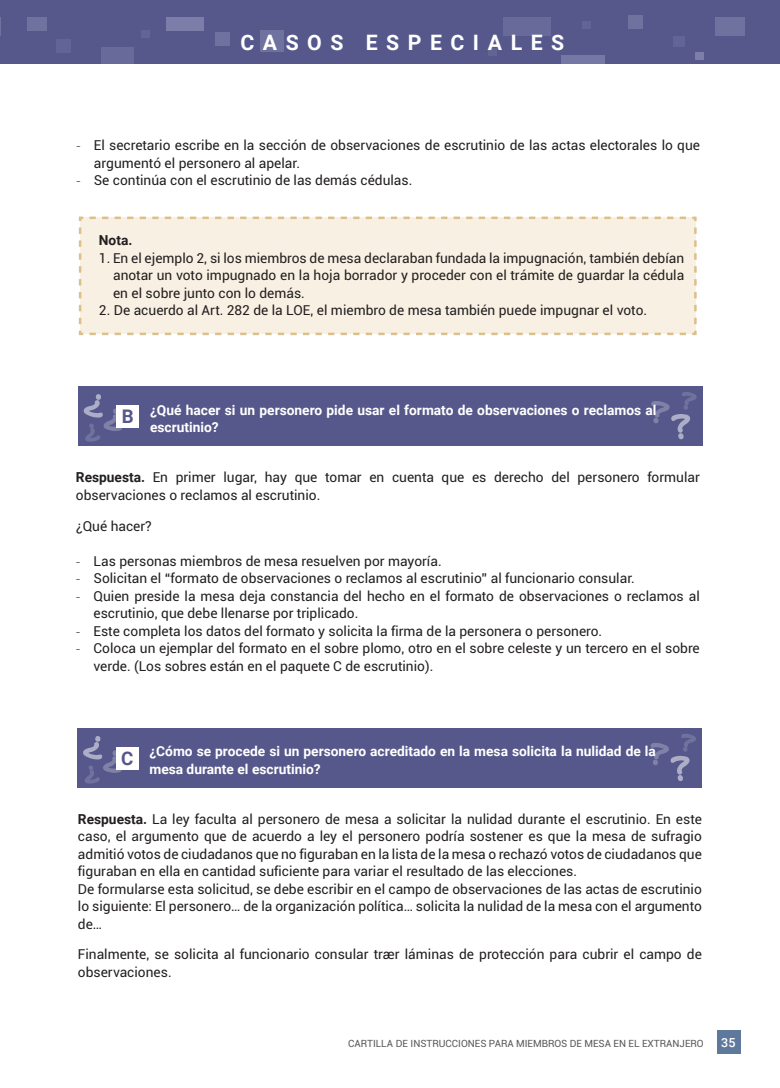
<style>
.page{position:relative;width:780px;height:1088px;background:#fff}
.page>*{position:absolute;margin:0;border:0;box-sizing:border-box;transform-origin:0 0}
.t1{font:700 21.25px "Roboto";letter-spacing:.4em;color:#fff}
.t2{font:700 18.75px "Roboto";color:#56588b}
.t3{font:13.75px/17.5px "Roboto";color:#231f20}
.t4{font:700 13.75px/17.5px "Roboto";color:#fff}
.t5{font:700 13.75px "Roboto";color:#231f20}
.t6{font:500 12.5px "Roboto";color:#fff}
.t7{font:10px "Roboto";color:#57585a}
.s1{font-family:"Sansation";font-weight:300}
.s2{font-weight:700}
</style>
<div class="page">
<div style="left:716px;top:1030px;width:24px;height:23px;background:#5e799c"></div>
<div style="left:0;top:0;width:18px;height:64px;background:#56588b"></div>
<svg style="left:0;top:18px;width:1px;height:18px"></svg>
<div style="left:18px;top:0;width:762px;height:64px;background:#56588b"></div>
<div style="left:260px;top:30px;width:23px;height:21px;background:#6f719e"></div>
<div style="left:715px;top:18px;width:30px;height:18px;background:#6f719e"></div>
<div style="left:503px;top:18px;width:48px;height:18px;background:#686a9a"></div>
<div style="left:167px;top:18px;width:37px;height:13px;background:#7c7da8"></div>
<div style="left:561px;top:56px;width:43px;height:8px;background:#7577a4"></div>
<div style="left:215px;top:33px;width:15px;height:13px;background:#6f719e"></div>
<div style="left:56px;top:39px;width:15px;height:14px;background:#616495"></div>
<div style="left:628px;top:15px;width:15px;height:13px;background:#6f719e"></div>
<div style="left:673px;top:36px;width:12px;height:10px;background:#616495"></div>
<div style="left:141px;top:30px;width:8px;height:8px;background:#616495"></div>
<div style="left:694px;top:52px;width:9px;height:8px;background:#7c7da8"></div>
<div style="left:582px;top:21px;width:9px;height:7px;background:#616495"></div>
<div style="left:488px;top:48px;width:8px;height:8px;background:#616495"></div>
<div style="left:101px;top:47px;width:32px;height:17px;background:#686a9a"></div>
<div style="left:27px;top:18px;width:19px;height:13px;background:#6f719e"></div>
<div style="left:78px;top:216px;width:619px;height:120px;background:#f7f0e3"></div>
<div style="left:78px;top:387px;width:624px;height:59px;background:#56588b"></div>
<svg style="left:83px;top:394px;width:39px;height:48px"></svg>
<div style="left:117px;top:405px;width:22px;height:23px;background:#fff"></div>
<div style="left:78px;top:728px;width:623px;height:59px;background:#56588b"></div>
<svg style="left:83px;top:736px;width:40px;height:48px"></svg>
<div style="left:116px;top:747px;width:22px;height:22px;background:#fff"></div>
<svg style="left:651px;top:392px;width:46px;height:48px"></svg>
<svg style="left:648px;top:734px;width:49px;height:54px"></svg>
<h1 class="t1" style="left:240px;top:28px;width:325px">CASOS ESPECIALES</h1>
<p class="t3" style="left:94px;top:136px;width:607px;text-indent:-18px"><span class="s1">-</span> El secretario escribe en la sección de observaciones de escrutinio de las actas electorales lo que argumentó el personero al apelar.</p>
<p class="t3" style="left:76px;top:171px;width:338px"><span class="s1">-</span> Se continúa con el escrutinio de las demás cédulas.</p>
<p class="t5" style="left:99px;top:231px;width:35px">Nota.</p>
<p class="t3" style="left:113px;top:248px;width:572px;text-align:justify;text-indent:-14px">1. En el ejemplo 2, si los miembros de mesa declaraban fundada la impugnación, también debían anotar un voto impugnado en la hoja borrador y proceder con el trámite de guardar la cédula en el sobre junto con lo demás.</p>
<p class="t3" style="left:99px;top:301px;width:549px">2. De acuerdo al Art. 282 de la LOE, el miembro de mesa también puede impugnar el voto.</p>
<h2 class="t2" style="left:122px;top:403px;width:13px">B</h2>
<p class="t4" style="left:150px;top:400px;width:508px">¿Qué hacer si un personero pide usar el formato de observaciones o reclamos al escrutinio?</p>
<p class="t3" style="left:76px;top:468px;width:625px"><span class="s2">Respuesta.</span> En primer lugar, hay que tomar en cuenta que es derecho del personero formular observaciones o reclamos al escrutinio.</p>
<p class="t3" style="left:76px;top:517px;width:77px">¿Qué hacer?</p>
<p class="t3" style="left:76px;top:552px;width:367px"><span class="s1">-</span> Las personas miembros de mesa resuelven por mayoría.</p>
<p class="t3" style="left:76px;top:569px;width:560px"><span class="s1">-</span> Solicitan el “formato de observaciones o reclamos al escrutinio” al funcionario consular.</p>
<p class="t3" style="left:94px;top:587px;width:607px;text-indent:-18px"><span class="s1">-</span> Quien preside la mesa deja constancia del hecho en el formato de observaciones o reclamos al escrutinio, que debe llenarse por triplicado.</p>
<p class="t3" style="left:76px;top:622px;width:528px"><span class="s1">-</span> Este completa los datos del formato y solicita la firma de la personera o personero.</p>
<p class="t3" style="left:94px;top:639px;width:607px;text-indent:-18px"><span class="s1">-</span> Coloca un ejemplar del formato en el sobre plomo, otro en el sobre celeste y un tercero en el sobre verde. (Los sobres están en el paquete C de escrutinio).</p>
<h2 class="t2" style="left:121px;top:745px;width:14px">C</h2>
<p class="t4" style="left:149px;top:742px;width:508px">¿Cómo se procede si un personero acreditado en la mesa solicita la nulidad de la mesa durante el escrutinio?</p>
<p class="t3" style="left:78px;top:810px;width:625px"><span class="s2">Respuesta.</span> La ley faculta al personero de mesa a solicitar la nulidad durante el escrutinio. En este caso, el argumento que de acuerdo a ley el personero podría sostener es que la mesa de sufragio admitió votos de ciudadanos que no figuraban en la lista de la mesa o rechazó votos de ciudadanos que figuraban en ella en cantidad suficiente para variar el resultado de las elecciones.<br>De formularse esta solicitud, se debe escribir en el campo de observaciones de las actas de escrutinio lo siguiente: El personero… de la organización política… solicita la nulidad de la mesa con el argumento de…</p>
<p class="t3" style="left:78px;top:945px;width:625px">Finalmente, se solicita al funcionario consular traer láminas de protección para cubrir el campo de observaciones.</p>
<p class="t7" style="left:348px;top:1036px;width:357px">CARTILLA DE INSTRUCCIONES PARA MIEMBROS DE MESA EN EL EXTRANJERO</p>
<p class="t6" style="left:721px;top:1034px;width:16px">35</p>
</div>
